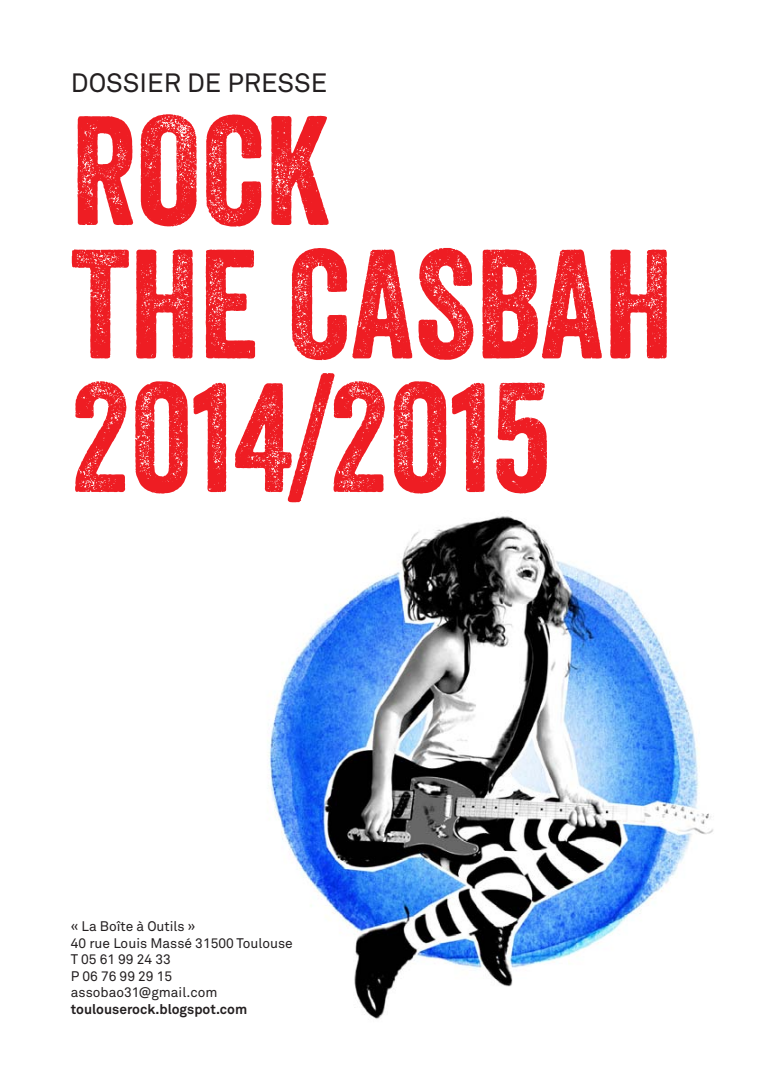
<style>
.page{position:relative;width:780px;height:1088px;background:#fff}
.page>*{position:absolute;margin:0;border:0;box-sizing:border-box;transform-origin:0 0}
.t1{font:150px/133.5px "Veneer";color:#ee1d23}
.t2{font:26.25px "Akkurat";color:#231f20}
.t3{font:13.75px/16.5px "Akkurat";color:#231f20}
.t4{font:700 13.75px "Akkurat";color:#231f20}
</style>
<div class="page">
<img style="left:269px;top:516px;width:444px;height:503px">
<h2 class="t2" style="left:71px;top:66px;width:258px">DOSSIER DE PRESSE</h2>
<h1 class="t1" style="left:71px;top:103px;width:604px">ROCK<br>THE CASBAH<br>2014/2015</h1>
<p class="t3" style="left:71px;top:918px;width:223px">« La Boîte à Outils »<br>40 rue Louis Massé 31500 Toulouse<br>T 05 61 99 24 33<br>P 06 76 99 29 15 assobao31@gmail.com</p>
<p class="t4" style="left:71px;top:1000px;width:178px">toulouserock.blogspot.com</p>
</div>
